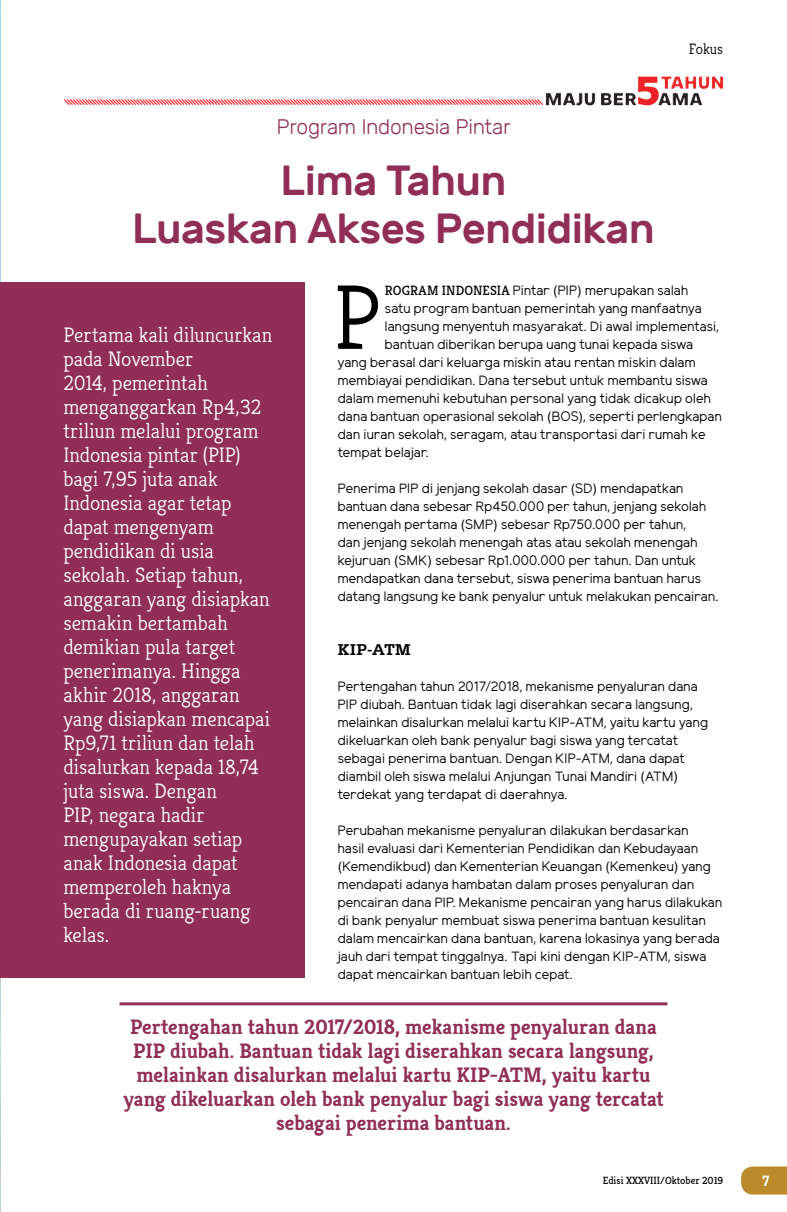
<style>
.page{position:relative;width:787px;height:1212px;background:#fff}
.page>*{position:absolute;margin:0;border:0;box-sizing:border-box;transform-origin:0 0}
.t1{font:300 91.65px "Kreon";color:#000}
.t2{font:500 42px/48px "Rubik";letter-spacing:-.015em;color:#902e56;text-align:center}
.t3{font:300 21px/24px "Kreon";color:#fff}
.t4{font:700 21px/24px "Kreon";color:#902e56;text-align:center}
.t5{font:300 21px "Rubik";letter-spacing:-.015em;color:#902e56}
.t6{font:700 16.5px "Serifa";letter-spacing:.01em;color:#000}
.t7{font:300 15px "Kreon";color:#000}
.t8{font:700 15px "Kreon";color:#fff}
.t9{font:13.5px/18px "Elliot Sans";letter-spacing:.015em;color:#000}
.t10{font:10.5px "Kreon";color:#000}
.s1{font-family:"Kreon"}
</style>
<div class="page">
<img style="left:0;top:0;width:1px;height:1212px">
<div style="left:0;top:282px;width:304px;height:696px;background:#902e56"></div>
<img style="left:546px;top:76px;width:177px;height:30px">
<svg style="left:64px;top:99px;width:480px;height:6px;background:#f6999b"></svg>
<svg style="left:741px;top:1166px;width:46px;height:28px"></svg>
<hr style="left:119px;top:1002px;width:548px;height:3px;background:#902e56">
<h3 class="t5" style="left:276px;top:115px;width:235px">Program Indonesia Pintar</h3>
<h2 class="t2" style="left:132px;top:157px;width:524px">Lima Tahun<br>Luaskan Akses Pendidikan</h2>
<p class="t7" style="left:689px;top:41px;width:36px">Fokus</p>
<p class="t3" style="left:63px;top:324px;width:210px">Pertama kali diluncurkan pada November<br>2014, pemerintah menganggarkan Rp4,32 triliun melalui program<br>Indonesia pintar (PIP) bagi 7,95 juta anak<br>Indonesia agar tetap dapat mengenyam pendidikan di usia sekolah. Setiap tahun, anggaran yang disiapkan semakin bertambah demikian pula target penerimanya. Hingga akhir 2018, anggaran yang disiapkan mencapai<br>Rp9,71 triliun dan telah disalurkan kepada 18,74 juta siswa. Dengan<br>PIP, negara hadir mengupayakan setiap anak Indonesia dapat memperoleh haknya berada di ruang-ruang kelas.</p>
<h1 class="t1" style="left:333px;top:267px;width:49px">P</h1>
<p class="t9" style="left:385px;top:283px;width:304px"><span class="s1">ROGRAM INDONESIA</span> Pintar (PIP) merupakan salah</p>
<p class="t9" style="left:385px;top:301px;width:318px">satu program bantuan pemerintah yang manfaatnya</p>
<p class="t9" style="left:385px;top:319px;width:335px">langsung menyentuh masyarakat. Di awal implementasi,</p>
<p class="t9" style="left:385px;top:337px;width:309px">bantuan diberikan berupa uang tunai kepada siswa</p>
<p class="t9" style="left:338px;top:355px;width:359px">yang berasal dari keluarga miskin atau rentan miskin dalam</p>
<p class="t9" style="left:338px;top:373px;width:371px">membiayai pendidikan. Dana tersebut untuk membantu siswa</p>
<p class="t9" style="left:338px;top:391px;width:374px">dalam memenuhi kebutuhan personal yang tidak dicakup oleh</p>
<p class="t9" style="left:338px;top:409px;width:385px">dana bantuan operasional sekolah (BOS), seperti perlengkapan</p>
<p class="t9" style="left:338px;top:427px;width:369px">dan iuran sekolah, seragam, atau transportasi dari rumah ke</p>
<p class="t9" style="left:338px;top:445px;width:92px">tempat belajar.</p>
<p class="t9" style="left:338px;top:481px;width:382px">Penerima PIP di jenjang sekolah dasar (SD) mendapatkan bantuan dana sebesar Rp450.000 per tahun, jenjang sekolah menengah pertama (SMP) sebesar Rp750.000 per tahun,<br>dan jenjang sekolah menengah atas atau sekolah menengah kejuruan (SMK) sebesar Rp1.000.000 per tahun. Dan untuk mendapatkan dana tersebut, siswa penerima bantuan harus datang langsung ke bank penyalur untuk melakukan pencairan.</p>
<p class="t6" style="left:338px;top:640px;width:75px">KIP-ATM</p>
<p class="t9" style="left:338px;top:679px;width:372px">Pertengahan tahun 2017/2018, mekanisme penyaluran dana PIP diubah. Bantuan tidak lagi diserahkan secara langsung, melainkan disalurkan melalui kartu KIP-ATM, yaitu kartu yang dikeluarkan oleh bank penyalur bagi siswa yang tercatat sebagai penerima bantuan. Dengan KIP-ATM, dana dapat diambil oleh siswa melalui Anjungan Tunai Mandiri (ATM) terdekat yang terdapat di daerahnya.</p>
<p class="t9" style="left:338px;top:823px;width:386px">Perubahan mekanisme penyaluran dilakukan berdasarkan<br>hasil evaluasi dari Kementerian Pendidikan dan Kebudayaan (Kemendikbud) dan Kementerian Keuangan (Kemenkeu) yang mendapati adanya hambatan dalam proses penyaluran dan pencairan dana PIP. Mekanisme pencairan yang harus dilakukan di bank penyalur membuat siswa penerima bantuan kesulitan dalam mencairkan dana bantuan, karena lokasinya yang berada jauh dari tempat tinggalnya. Tapi kini dengan KIP-ATM, siswa dapat mencairkan bantuan lebih cepat.</p>
<p class="t4" style="left:123px;top:1014px;width:541px">Pertengahan tahun 2017/2018, mekanisme penyaluran dana PIP diubah. Bantuan tidak lagi diserahkan secara langsung, melainkan disalurkan melalui kartu KIP-ATM, yaitu kartu yang dikeluarkan oleh bank penyalur bagi siswa yang tercatat sebagai penerima bantuan.</p>
<p class="t10" style="left:602px;top:1174px;width:122px">EDISI XXXVIII/OKTOBER 2019</p>
<p class="t8" style="left:762px;top:1171px;width:8px">7</p>
</div>
